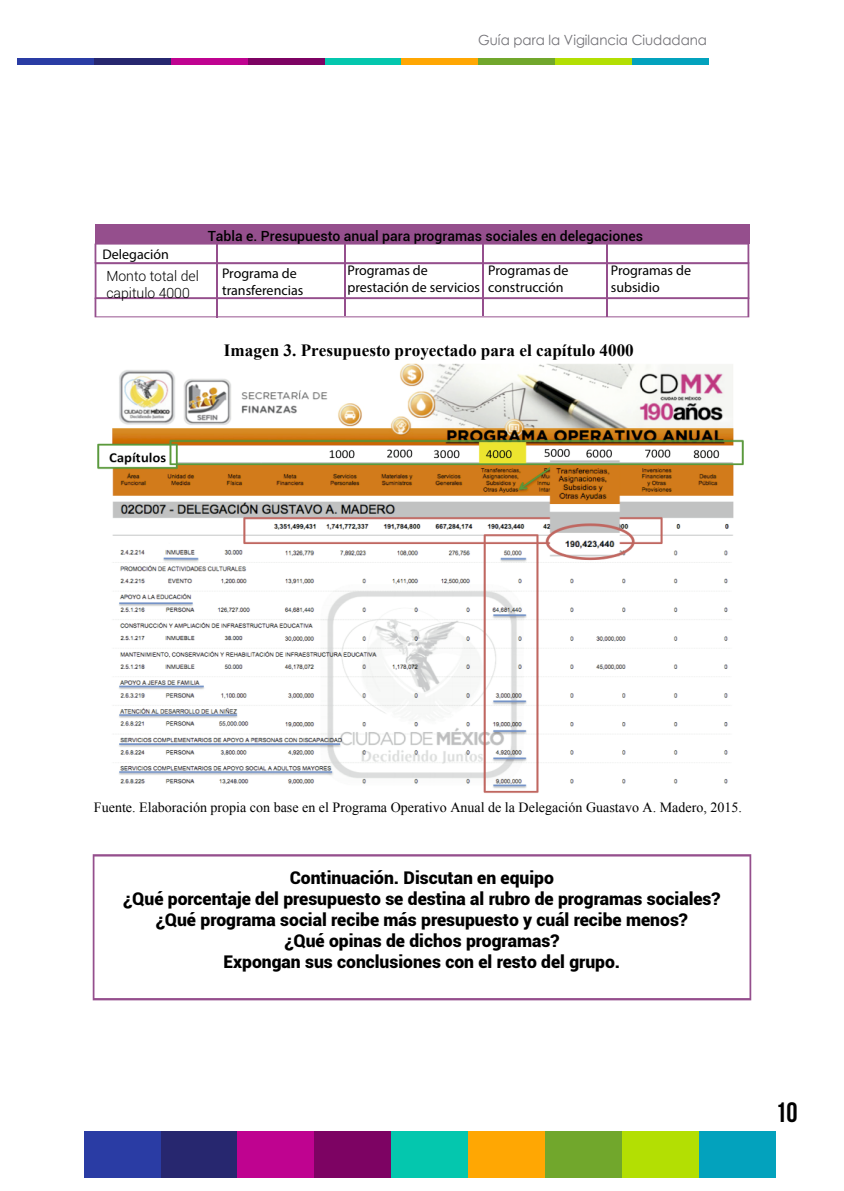
<style>
.page{position:relative;width:844px;height:1191px;background:#fff}
.page>*{position:absolute;margin:0;border:0;box-sizing:border-box;transform-origin:0 0}
.t1{font:28px "Bebas Neue";color:#000}
.t2{font:900 17.5px/21px "Roboto";color:#000;text-align:center}
.t3{font:700 17.15px "Times New Roman";color:#000}
.t4{font:14px/16.8px "Myriad Pro";color:#000}
.t5{font:14px "Times New Roman";color:#000}
.t6{font:500 14px "Roboto";color:#000}
.t7{font:14px "Century Gothic";color:#727176;scale:.95 1}
.t8{font:300 14px/16.8px "Roboto";color:#000}
</style>
<div class="page">
<div style="left:84px;top:1131px;width:77px;height:46px;background:#2a3ca4"></div>
<div style="left:161px;top:1131px;width:76px;height:46px;background:#27276f"></div>
<div style="left:237px;top:1131px;width:77px;height:46px;background:#bf0390"></div>
<div style="left:314px;top:1131px;width:77px;height:46px;background:#7d0363"></div>
<div style="left:391px;top:1131px;width:77px;height:46px;background:#04c7ae"></div>
<div style="left:698px;top:1131px;width:77px;height:46px;background:#03a2bd"></div>
<div style="left:621px;top:1131px;width:77px;height:46px;background:#b3df03"></div>
<div style="left:544px;top:1131px;width:77px;height:46px;background:#71a72c"></div>
<div style="left:468px;top:1131px;width:76px;height:46px;background:#ffa703"></div>
<div style="left:17px;top:58px;width:77px;height:7px;background:#2a3ca4"></div>
<div style="left:94px;top:58px;width:77px;height:7px;background:#27276f"></div>
<div style="left:171px;top:58px;width:77px;height:7px;background:#bf0390"></div>
<div style="left:248px;top:58px;width:76px;height:7px;background:#7d0363"></div>
<div style="left:324px;top:58px;width:77px;height:7px;background:#04c7ae"></div>
<div style="left:631px;top:58px;width:77px;height:7px;background:#03a2bd"></div>
<div style="left:555px;top:58px;width:76px;height:7px;background:#b3df03"></div>
<div style="left:478px;top:58px;width:77px;height:7px;background:#71a72c"></div>
<div style="left:401px;top:58px;width:77px;height:7px;background:#ffa703"></div>
<svg style="left:93px;top:854px;width:658px;height:146px"></svg>
<img style="left:97px;top:363px;width:647px;height:430px">
<div style="left:94px;top:224px;width:655px;height:20px;background:#954f8d"></div>
<svg style="left:94px;top:244px;width:655px;height:73px"></svg>
<hr style="left:344px;top:244px;width:2px;height:72px;background:#954f8d">
<hr style="left:481px;top:244px;width:2px;height:72px;background:#954f8d">
<hr style="left:606px;top:244px;width:2px;height:73px;background:#954f8d">
<p class="t7" style="left:478px;top:31px;width:242px">Guía para la Vigilancia Ciudadana</p>
<p class="t6" style="left:208px;top:226px;width:436px">Tabla e. Presupuesto anual para programas sociales en delegaciones</p>
<p class="t4" style="left:102px;top:245px;width:68px">Delegación</p>
<p class="t8" style="left:106px;top:267px;width:94px">Monto total del capitulo 4000</p>
<p class="t4" style="left:222px;top:265px;width:83px">Programa de transferencias</p>
<p class="t4" style="left:347px;top:262px;width:134px">Programas de prestación de servicios</p>
<p class="t4" style="left:488px;top:262px;width:82px">Programas de construcción</p>
<p class="t4" style="left:610px;top:262px;width:82px">Programas de subsidio</p>
<p class="t3" style="left:224px;top:338px;width:411px">Imagen 3. Presupuesto proyectado para el capítulo 4000</p>
<p class="t5" style="left:94px;top:797px;width:649px">Fuente. Elaboración propia con base en el Programa Operativo Anual de la Delegación Guastavo A. Madero, 2015.</p>
<p class="t2" style="left:123px;top:866px;width:598px">Continuación. Discutan en equipo<br>¿Qué porcentaje del presupuesto se destina al rubro de programas sociales? ¿Qué programa social recibe más presupuesto y cuál recibe menos?<br>¿Qué opinas de dichos programas?<br>Expongan sus conclusiones con el resto del grupo.</p>
<h1 class="t1" style="left:775px;top:1097px;width:24px">10</h1>
</div>
